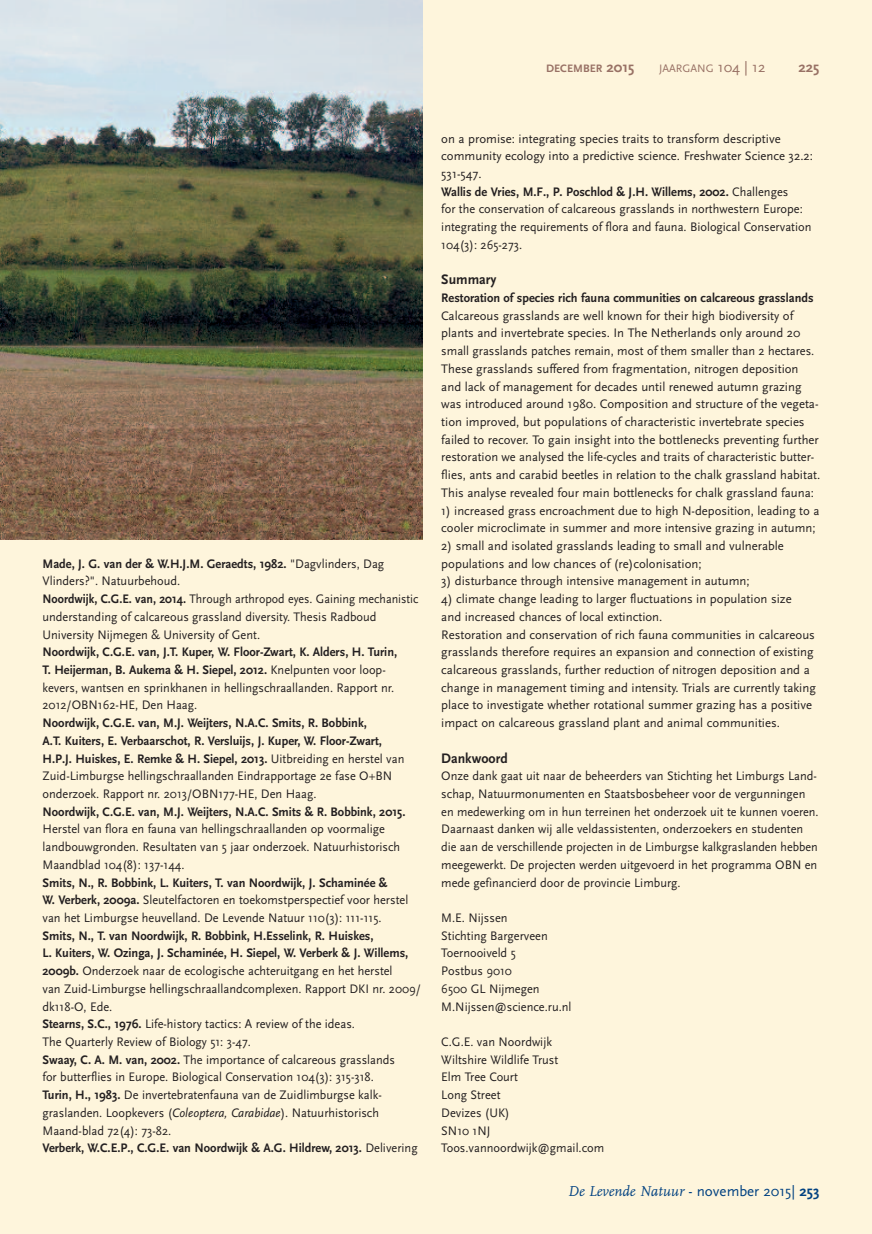
<style>
.page{position:relative;width:872px;height:1234px;background:#fff}
.page>*{position:absolute;margin:0;border:0;box-sizing:border-box;transform-origin:0 0}
.t1{font:italic 15px "FF Scala";color:#014181}
.t2{font:700 15px "Scala Sans";color:#987165}
.t3{font:700 14.4px "Scala Sans";color:#231f20;scale:.96 1}
.t4{font:12.9px/17.7px "Scala Sans";color:#231f20;scale:.96 1}
.t5{font:12.9px/17.7px "Scala Sans";color:#231f20}
.t6{font:700 12.9px/17.7px "Scala Sans";color:#231f20;scale:.96 1}
.t7{font:11.25px "Scala Sans";color:#987165}
.t8{font:700 11.25px "Scala Sans";color:#987165}
.s1{font-size:15px}
.s2{font-weight:700}
.s3{font-weight:400}
.s4{font-style:italic}
.s5{font-family:"Scala Sans";font-style:normal}
.s6{font-family:"Scala Sans";font-weight:700;font-style:normal}
</style>
<div class="page">
<div style="left:0;top:0;width:872px;height:1233px;background:#fef5dc"></div>
<img style="left:0;top:0;width:422px;height:539px">
<p class="t8" style="left:546px;top:62px;width:90px">DECEMBER <span class="s1">2015</span></p>
<p class="t7" style="left:659px;top:62px;width:108px">JAARGANG <span class="s1">104 | 12</span></p>
<p class="t2" style="left:798px;top:58px;width:23px">225</p>
<p class="t4" style="left:43px;top:554px;width:393px"><span class="s2">Made, J. G. van der &amp; W.H.J.M. Geraedts, 1982.</span> "Dagvlinders, Dag Vlinders?". Natuurbehoud.<br><span class="s2">Noordwijk, C.G.E. van, 2014.</span> Through arthropod eyes. Gaining mechanistic understanding of calcareous grassland diversity. Thesis Radboud University Nijmegen &amp; University of Gent.</p>
<p class="t4" style="left:43px;top:642px;width:371px"><span class="s2">Noordwijk, C.G.E. van, J.T. Kuper, W. Floor-Zwart, K. Alders, H. Turin, T. Heijerman, B. Aukema &amp; H. Siepel, 2012.</span> Knelpunten voor loop&shy;kevers, wantsen en sprinkhanen in hellingschraallanden. Rapport nr.<br>2012/OBN162-HE, Den Haag.</p>
<p class="t6" style="left:43px;top:713px;width:378px">Noordwijk, C.G.E. van, M.J. Weijters, N.A.C. Smits, R. Bobbink,<br>A.T. Kuiters, E. Verbaarschot, R. Versluijs, J. Kuper, W. Floor-Zwart, H.P.J. Huiskes, E. Remke &amp; H. Siepel, 2013. <span class="s3">Uitbreiding en herstel van Zuid-Limburgse hellingschraallanden Eindrapportage 2e fase O+BN onderzoek. Rapport nr. 2013/OBN177-HE, Den Haag.</span></p>
<p class="t6" style="left:43px;top:802px;width:379px">Noordwijk, C.G.E. van, M.J. Weijters, N.A.C. Smits &amp; R. Bobbink, 2015.</p>
<p class="t4" style="left:43px;top:819px;width:374px">Herstel van flora en fauna van hellingschraallanden op voormalige landbouwgronden. Resultaten van 5 jaar onderzoek. Natuurhistorisch<br>Maandblad 104(8): 137-144.</p>
<p class="t4" style="left:43px;top:873px;width:382px"><span class="s2">Smits, N., R. Bobbink, L. Kuiters, T. van Noordwijk, J. Schaminée &amp;<br>W. Verberk, 2009a.</span> Sleutelfactoren en toekomstperspectief voor herstel van het Limburgse heuvelland. De Levende Natuur 110(3): 111-115.</p>
<p class="t4" style="left:43px;top:926px;width:396px"><span class="s2">Smits, N., T. van Noordwijk, R. Bobbink, H.Esselink, R. Huiskes,<br>L. Kuiters, W. Ozinga, J. Schaminée, H. Siepel, W. Verberk &amp; J. Willems, 2009b.</span> Onderzoek naar de ecologische achteruitgang en het herstel<br>van Zuid-Limburgse hellingschraallandcomplexen. Rapport DKI nr. 2009/ dk118-O, Ede.<br><span class="s2">Stearns, S.C., 1976.</span> Life-history tactics: A review of the ideas.<br>The Quarterly Review of Biology 51: 3-47.<br><span class="s2">Swaay, C. A. M. van, 2002.</span> The importance of calcareous grasslands<br>for butterflies in Europe. Biological Conservation 104(3): 315-318.<br><span class="s2">Turin, H., 1983.</span> De invertebratenfauna van de Zuidlimburgse kalk&shy;graslanden. Loopkevers (<span class="s4">Coleoptera, Carabidae</span>). Natuurhistorisch Maand-blad 72(4): 73-82.<br><span class="s2">Verberk, W.C.E.P., C.G.E. van Noordwijk &amp; A.G. Hildrew, 2013.</span> Delivering</p>
<p class="t5" style="left:441px;top:129px;width:373px">on a promise: integrating species traits to transform descriptive community ecology into a predictive science. Freshwater Science 32.2:<br>531-547.<br><span class="s2">Wallis de Vries, M.F., P. Poschlod &amp; J.H. Willems, 2002.</span> Challenges<br>for the conservation of calcareous grasslands in northwestern Europe: integrating the requirements of flora and fauna. Biological Conservation 104(3): 265-273.</p>
<p class="t3" style="left:441px;top:271px;width:59px">Summary</p>
<p class="t6" style="left:441px;top:288px;width:389px">Restoration of species rich fauna communities on calcareous grasslands</p>
<p class="t5" style="left:441px;top:306px;width:380px">Calcareous grasslands are well known for their high biodiversity of plants and invertebrate species. In The Netherlands only around 20 small grasslands patches remain, most of them smaller than 2 hectares.<br>These grasslands suffered from fragmentation, nitrogen deposition and lack of management for decades until renewed autumn grazing was introduced around 1980. Composition and structure of the vegeta&shy;tion improved, but populations of characteristic invertebrate species failed to recover. To gain insight into the bottlenecks preventing further restoration we analysed the life-cycles and traits of characteristic butter&shy;flies, ants and carabid beetles in relation to the chalk grassland habitat.<br>This analyse revealed four main bottlenecks for chalk grassland fauna:</p>
<p class="t5" style="left:441px;top:501px;width:379px">1) increased grass encroachment due to high N-deposition, leading to a cooler microclimate in summer and more intensive grazing in autumn;</p>
<p class="t5" style="left:441px;top:536px;width:344px">2) small and isolated grasslands leading to small and vulnerable populations and low chances of (re)colonisation;</p>
<p class="t5" style="left:441px;top:572px;width:310px">3) disturbance through intensive management in autumn;</p>
<p class="t5" style="left:441px;top:589px;width:376px">4) climate change leading to larger fluctuations in population size<br>and increased chances of local extinction.<br>Restoration and conservation of rich fauna communities in calcareous grasslands therefore requires an expansion and connection of existing calcareous grasslands, further reduction of nitrogen deposition and a change in management timing and intensity. Trials are currently taking place to investigate whether rotational summer grazing has a positive impact on calcareous grassland plant and animal communities.</p>
<p class="t3" style="left:441px;top:749px;width:71px">Dankwoord</p>
<p class="t4" style="left:441px;top:766px;width:394px">Onze dank gaat uit naar de beheerders van Stichting het Limburgs Land&shy;schap, Natuurmonumenten en Staatsbosbeheer voor de vergunningen en medewerking om in hun terreinen het onderzoek uit te kunnen voeren.<br>Daarnaast danken wij alle veldassistenten, onderzoekers en studenten die aan de verschillende projecten in de Limburgse kalkgraslanden hebben meegewerkt. De projecten werden uitgevoerd in het programma OBN en mede gefinancierd door de provincie Limburg.</p>
<p class="t4" style="left:441px;top:908px;width:137px">M.E. Nijssen<br>Stichting Bargerveen<br>Toernooiveld 5<br>Postbus 9010<br>6500 GL Nijmegen<br>M.Nijssen@science.ru.nl</p>
<p class="t4" style="left:441px;top:1032px;width:171px">C.G.E. van Noordwijk<br>Wiltshire Wildlife Trust<br>Elm Tree Court<br>Long Street<br>Devizes (UK)<br>SN10 1NJ<br>Toos.vannoordwijk@gmail.com</p>
<p class="t1" style="left:568px;top:1181px;width:253px">De Levende Natuur <span class="s5">- november 2015|</span> <span class="s6">253</span></p>
</div>
